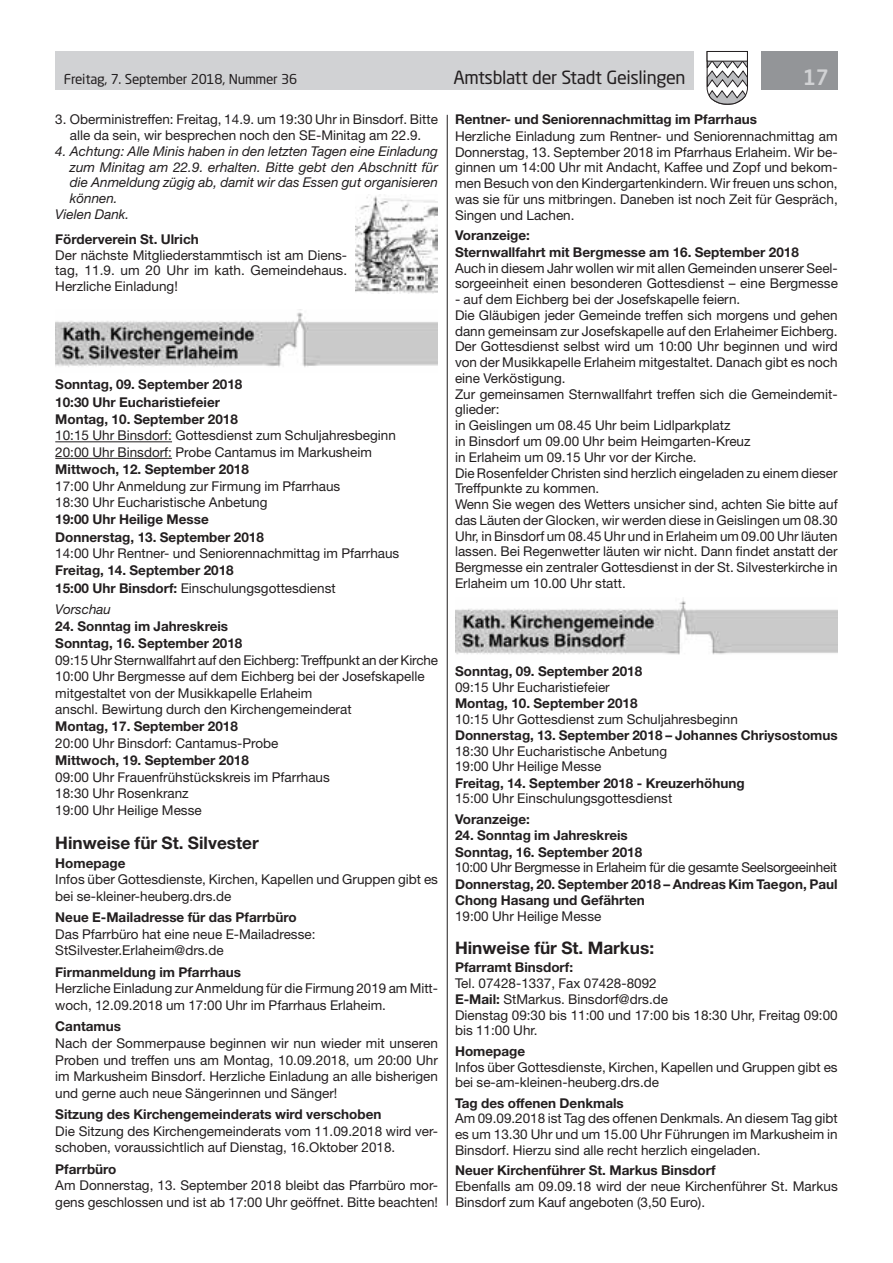
<style>
.page{position:relative;width:893px;height:1263px;background:#fff}
.page>*{position:absolute;margin:0;border:0;box-sizing:border-box;transform-origin:0 0}
.t1{font:500 21px "Neo Sans Std";color:#d1d2d4}
.t2{font:18px "Neo Sans Std";letter-spacing:-.02em;color:#231f20}
.t3{font:700 17.25px "Helvetica Neue LT Std";color:#231f20}
.t4{font:13.5px/15.8px "Helvetica Neue LT Std";color:#231f20}
.t5{font:700 13.5px/17.2px "Helvetica Neue LT Std";color:#231f20}
.t6{font:italic 13.5px "Helvetica Neue LT Std";color:#231f20}
.t7{font:13.5px "Helvetica Neue LT Std";letter-spacing:-.02em;color:#231f20}
.t8{font:13.5px "Neo Sans Std";letter-spacing:-.015em;color:#231f20}
.s1{font-weight:400}
.s2{font-weight:700}
</style>
<div class="page">
<div style="left:55px;top:51px;width:639px;height:38px;background:#d1d2d4"></div>
<div style="left:761px;top:51px;width:77px;height:38px;background:#939598"></div>
<svg style="left:706px;top:51px;width:42px;height:54px"></svg>
<div style="left:707px;top:51px;width:41px;height:10px;background:#fff;border:1px solid #231f20"></div>
<hr style="left:447px;top:115px;width:1px;height:1090px;background:#231f20">
<hr style="left:55px;top:441px;width:117px;height:1px;background:#231f20">
<hr style="left:55px;top:458px;width:117px;height:1px;background:#231f20">
<img style="left:55px;top:309px;width:383px;height:58px">
<img style="left:455px;top:598px;width:383px;height:57px">
<img style="left:356px;top:194px;width:82px;height:99px">
<p class="t8" style="left:64px;top:71px;width:235px">Freitag, 7. September 2018, Nummer 36</p>
<h2 class="t2" style="left:453px;top:66px;width:234px">Amtsblatt der Stadt Geislingen</h2>
<h1 class="t1" style="left:803px;top:64px;width:28px">17</h1>
<p class="t4" style="left:55px;top:112px;width:384px;text-align:center">3. Oberministreffen: Freitag, 14.9. um 19:30 Uhr in Binsdorf. Bitte alle da sein, wir besprechen noch den SE-Minitag am 22.9.</p>
<p class="t6" style="left:55px;top:143px;width:384px">4. Achtung: Alle Minis haben in den letzten Tagen eine Einladung</p>
<p class="t6" style="left:70px;top:159px;width:370px">zum Minitag am 22.9. erhalten. Bitte gebt den Abschnitt für</p>
<p class="t6" style="left:70px;top:175px;width:370px">die Anmeldung zügig ab, damit wir das Essen gut organisieren</p>
<p class="t6" style="left:70px;top:190px;width:49px">können.</p>
<p class="t6" style="left:55px;top:206px;width:75px">Vielen Dank.</p>
<p class="t5" style="left:55px;top:230px;width:145px">Förderverein St. Ulrich</p>
<p class="t4" style="left:55px;top:247px;width:293px;text-align:justify">Der nächste Mitgliederstammtisch ist am Diens&shy;tag, 11.9. um 20 Uhr im kath. Gemeindehaus.<br>Herzliche Einladung!</p>
<p class="t5" style="left:455px;top:111px;width:303px">Rentner- und Seniorennachmittag im Pfarrhaus</p>
<p class="t4" style="left:455px;top:128px;width:384px;text-align:justify">Herzliche Einladung zum Rentner- und Seniorennachmittag am Donnerstag, 13. September 2018 im Pfarrhaus Erlaheim. Wir be&shy;ginnen um 14:00 Uhr mit Andacht, Kaffee und Zopf und bekom&shy;men Besuch von den Kindergartenkindern. Wir freuen uns schon, was sie für uns mitbringen. Daneben ist noch Zeit für Gespräch, Singen und Lachen.</p>
<p class="t5" style="left:455px;top:227px;width:345px;line-height:16.5px">Voranzeige:<br>Sternwallfahrt mit Bergmesse am 16. September 2018</p>
<p class="t4" style="left:455px;top:260px;width:384px">Auch in diesem Jahr wollen wir mit allen Gemeinden unserer Seel&shy;sorgeeinheit einen besonderen Gottesdienst – eine Bergmesse</p>
<p class="t4" style="left:455px;top:291px;width:384px">- auf dem Eichberg bei der Josefskapelle feiern.<br>Die Gläubigen jeder Gemeinde treffen sich morgens und gehen dann gemeinsam zur Josefskapelle auf den Erlaheimer Eichberg.<br>Der Gottesdienst selbst wird um 10:00 Uhr beginnen und wird von der Musikkapelle Erlaheim mitgestaltet. Danach gibt es noch eine Verköstigung.<br>Zur gemeinsamen Sternwallfahrt treffen sich die Gemeindemit&shy;glieder:<br>in Geislingen um 08.45 Uhr beim Lidlparkplatz<br>in Binsdorf um 09.00 Uhr beim Heimgarten-Kreuz<br>in Erlaheim um 09.15 Uhr vor der Kirche.<br>Die Rosenfelder Christen sind herzlich eingeladen zu einem dieser Treffpunkte zu kommen.<br>Wenn Sie wegen des Wetters unsicher sind, achten Sie bitte auf das Läuten der Glocken, wir werden diese in Geislingen um 08.30<br>Uhr, in Binsdorf um 08.45 Uhr und in Erlaheim um 09.00 Uhr läuten lassen. Bei Regenwetter läuten wir nicht. Dann findet anstatt der Bergmesse ein zentraler Gottesdienst in der St. Silvesterkirche in Erlaheim um 10.00 Uhr statt.</p>
<p class="t5" style="left:55px;top:376px;width:189px">Sonntag, 09. September 2018<br>10:30 Uhr Eucharistiefeier<br>Montag, 10. September 2018</p>
<p class="t4" style="left:55px;top:427px;width:342px;line-height:16.5px">10:15 Uhr Binsdorf: Gottesdienst zum Schuljahresbeginn<br>20:00 Uhr Binsdorf: Probe Cantamus im Markusheim</p>
<p class="t5" style="left:55px;top:460px;width:195px">Mittwoch, 12. September 2018</p>
<p class="t4" style="left:55px;top:477px;width:287px;line-height:16.5px">17:00 Uhr Anmeldung zur Firmung im Pfarrhaus<br>18:30 Uhr Eucharistische Anbetung</p>
<p class="t5" style="left:55px;top:511px;width:210px">19:00 Uhr Heilige Messe<br>Donnerstag, 13. September 2018</p>
<p class="t4" style="left:55px;top:545px;width:346px">14:00 Uhr Rentner- und Seniorennachmittag im Pfarrhaus</p>
<p class="t5" style="left:55px;top:562px;width:282px">Freitag, 14. September 2018<br>15:00 Uhr Binsdorf: <span class="s1">Einschulungsgottesdienst</span></p>
<p class="t6" style="left:55px;top:601px;width:57px">Vorschau</p>
<p class="t5" style="left:55px;top:617px;width:189px">24. Sonntag im Jahreskreis<br>Sonntag, 16. September 2018</p>
<p class="t4" style="left:55px;top:651px;width:384px;line-height:16.5px">09:15 Uhr Sternwallfahrt auf den Eichberg: Treffpunkt an der Kirche 10:00 Uhr Bergmesse auf dem Eichberg bei der Josefskapelle mitgestaltet von der Musikkapelle Erlaheim<br>anschl. Bewirtung durch den Kirchengemeinderat</p>
<p class="t5" style="left:55px;top:717px;width:184px">Montag, 17. September 2018</p>
<p class="t4" style="left:55px;top:735px;width:225px">20:00 Uhr Binsdorf: Cantamus-Probe</p>
<p class="t5" style="left:55px;top:751px;width:195px">Mittwoch, 19. September 2018</p>
<p class="t4" style="left:55px;top:768px;width:276px;line-height:16.5px">09:00 Uhr Frauenfrühstückskreis im Pfarrhaus<br>18:30 Uhr Rosenkranz<br>19:00 Uhr Heilige Messe</p>
<p class="t3" style="left:55px;top:832px;width:205px">Hinweise für St. Silvester</p>
<p class="t5" style="left:55px;top:854px;width:72px">Homepage</p>
<p class="t4" style="left:55px;top:871px;width:384px;line-height:16.5px">Infos über Gottesdienste, Kirchen, Kapellen und Gruppen gibt es bei se-kleiner-heuberg.drs.de</p>
<p class="t5" style="left:55px;top:909px;width:243px">Neue E-Mailadresse für das Pfarrbüro</p>
<p class="t4" style="left:55px;top:926px;width:262px;line-height:16.5px">Das Pfarrbüro hat eine neue E-Mailadresse:<br>StSilvester.Erlaheim@drs.de</p>
<p class="t5" style="left:55px;top:963px;width:187px">Firmanmeldung im Pfarrhaus</p>
<p class="t4" style="left:55px;top:980px;width:384px;line-height:16.5px">Herzliche Einladung zur Anmeldung für die Firmung 2019 am Mitt&shy;woch, 12.09.2018 um 17:00 Uhr im Pfarrhaus Erlaheim.</p>
<p class="t5" style="left:55px;top:1018px;width:67px">Cantamus</p>
<p class="t4" style="left:55px;top:1035px;width:384px;line-height:16.5px;text-align:justify">Nach der Sommerpause beginnen wir nun wieder mit unseren Proben und treffen uns am Montag, 10.09.2018, um 20:00 Uhr im Markusheim Binsdorf. Herzliche Einladung an alle bisherigen und gerne auch neue Sängerinnen und Sänger!</p>
<p class="t5" style="left:55px;top:1105px;width:328px">Sitzung des Kirchengemeinderats wird verschoben</p>
<p class="t4" style="left:55px;top:1122px;width:384px;line-height:16.5px">Die Sitzung des Kirchengemeinderats vom 11.09.2018 wird ver&shy;schoben, voraussichtlich auf Dienstag, 16.Oktober 2018.</p>
<p class="t5" style="left:55px;top:1160px;width:63px">Pfarrbüro</p>
<p class="t4" style="left:55px;top:1177px;width:384px;line-height:16.5px">Am Donnerstag, 13. September 2018 bleibt das Pfarrbüro mor&shy;gens geschlossen und ist ab 17:00 Uhr geöffnet. Bitte beachten!</p>
<p class="t5" style="left:455px;top:662px;width:189px">Sonntag, 09. September 2018</p>
<p class="t4" style="left:455px;top:679px;width:156px">09:15 Uhr Eucharistiefeier</p>
<p class="t5" style="left:455px;top:694px;width:184px">Montag, 10. September 2018</p>
<p class="t4" style="left:455px;top:711px;width:284px">10:15 Uhr Gottesdienst zum Schuljahresbeginn</p>
<p class="t5" style="left:455px;top:726px;width:384px">Donnerstag, 13. September 2018 – Johannes Chriysostomus</p>
<p class="t4" style="left:455px;top:743px;width:214px">18:30 Uhr Eucharistische Anbetung<br>19:00 Uhr Heilige Messe</p>
<p class="t5" style="left:455px;top:774px;width:291px">Freitag, 14. September 2018 - Kreuzerhöhung</p>
<p class="t4" style="left:455px;top:790px;width:219px">15:00 Uhr Einschulungsgottesdienst</p>
<p class="t5" style="left:455px;top:810px;width:77px">Voranzeige:</p>
<p class="t5" style="left:455px;top:827px;width:189px;line-height:16.4px">24. Sonntag im Jahreskreis<br>Sonntag, 16. September 2018</p>
<p class="t7" style="left:455px;top:859px;width:384px">10:00 Uhr Bergmesse in Erlaheim für die gesamte Seelsorgeeinheit</p>
<p class="t5" style="left:455px;top:875px;width:384px;line-height:16.4px">Donnerstag, 20. September 2018 – Andreas Kim Taegon, Paul<br>Chong Hasang und Gefährten</p>
<p class="t4" style="left:455px;top:908px;width:148px">19:00 Uhr Heilige Messe</p>
<p class="t3" style="left:455px;top:937px;width:201px">Hinweise für St. Markus:</p>
<p class="t5" style="left:455px;top:958px;width:120px">Pfarramt Binsdorf:</p>
<p class="t4" style="left:455px;top:975px;width:384px">Tel. 07428-1337, Fax 07428-8092<br><span class="s2">E-Mail:</span> StMarkus. Binsdorf@drs.de<br>Dienstag 09:30 bis 11:00 und 17:00 bis 18:30 Uhr, Freitag 09:00 bis 11:00 Uhr.</p>
<p class="t5" style="left:455px;top:1042px;width:72px">Homepage</p>
<p class="t4" style="left:455px;top:1059px;width:384px">Infos über Gottesdienste, Kirchen, Kapellen und Gruppen gibt es bei se-am-kleinen-heuberg.drs.de</p>
<p class="t5" style="left:455px;top:1094px;width:170px">Tag des offenen Denkmals</p>
<p class="t4" style="left:455px;top:1111px;width:384px;text-align:justify">Am 09.09.2018 ist Tag des offenen Denkmals. An diesem Tag gibt es um 13.30 Uhr und um 15.00 Uhr Führungen im Markusheim in Binsdorf. Hierzu sind alle recht herzlich eingeladen.</p>
<p class="t5" style="left:455px;top:1161px;width:262px">Neuer Kirchenführer St. Markus Binsdorf</p>
<p class="t4" style="left:455px;top:1178px;width:384px">Ebenfalls am 09.09.18 wird der neue Kirchenführer St. Markus<br>Binsdorf zum Kauf angeboten (3,50 Euro).</p>
</div>
